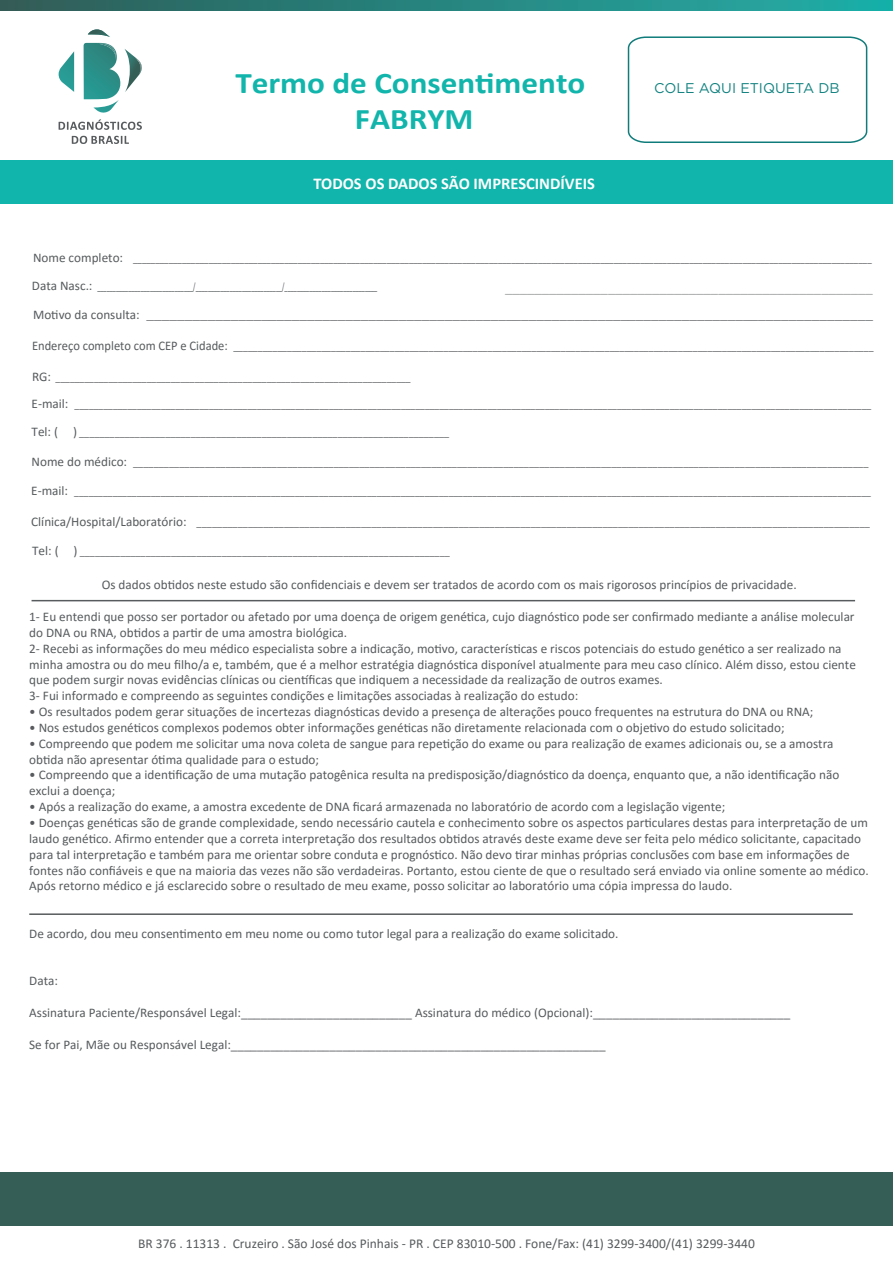
<style>
.page{position:relative;width:893px;height:1263px;background:#fff}
.page>*{position:absolute;margin:0;border:0;box-sizing:border-box;transform-origin:0 0}
.t1{font:700 30px/36px "Calibri";color:#12b5ab;text-align:center;scale:1.1 1}
.t2{font:700 16.5px "Calibri";color:#fdfdfd}
.t3{font:14.1px "Gotham";color:#148381}
.t4{font:13.5px "Calibri";color:#575b5d}
.t5{font:13.2px/15.9px "Calibri";color:#575b5d}
.t6{font:10.5px "Calibri";color:#575b5d}
.t7{font:10.5px "Calibri";color:#575b5d;scale:.92 1}
.t8{font:10.5px "Calibri";color:#575b5d;scale:.85 1}
.t9{font:10.5px "Calibri";color:#575b5d;scale:.93 1}
.t10{font:10.5px "Calibri";color:#575b5d;scale:1.46 1}
.t11{font:10.5px "Calibri";color:#575b5d;scale:.59 1}
.t12{font:7.65px "Calibri";color:#575b5d;scale:1.95 1}
.s1{font-size:13.2px}
</style>
<div class="page">
<div style="left:0;top:161px;width:893px;height:43px;background:#12b5ab"></div>
<div style="left:0;top:1172px;width:893px;height:54px;background:#345e56"></div>
<svg style="left:0;top:0;width:893px;height:10px;background:#27857f"></svg>
<svg style="left:59px;top:119px;width:83px;height:25px"></svg>
<svg style="left:59px;top:29px;width:83px;height:84px"></svg>
<svg style="left:627px;top:36px;width:241px;height:107px"></svg>
<hr style="left:32px;top:600px;width:823px;height:1px;background:#575b5d">
<hr style="left:29px;top:913px;width:824px;height:2px;background:#575b5d">
<h1 class="t1" style="left:235px;top:64px;width:320px">Termo de Consentimento<br>FABRYM</h1>
<p class="t2" style="left:314px;top:171px;width:283px">TODOS OS DADOS SÃO IMPRESCINDÍVEIS</p>
<p class="t3" style="left:654px;top:79px;width:187px">COLE AQUI ETIQUETA DB</p>
<p class="t8" style="left:33px;top:252px;width:988px"><span class="s1">Nome completo:</span> ______________________________________________________________________________________________________________________________________________________________________</p>
<p class="t11" style="left:32px;top:279px;width:587px"><span class="s1">Data Nasc.:</span> _______________________________/____________________________/______________________________</p>
<p class="t12" style="left:505px;top:285px;width:190px">__________________________________________________</p>
<p class="t10" style="left:33px;top:308px;width:577px"><span class="s1">Motivo da consulta:</span> _______________________________________________________________________________________________</p>
<p class="t9" style="left:32px;top:339px;width:906px"><span class="s1">Endereço completo com CEP e Cidade:</span> ___________________________________________________________________________________________________________________________________</p>
<p class="t7" style="left:32px;top:371px;width:413px"><span class="s1">RG:</span> __________________________________________________________________________</p>
<p class="t7" style="left:32px;top:398px;width:914px"><span class="s1">E-mail:</span> ______________________________________________________________________________________________________________________________________________________________________</p>
<p class="t6" style="left:32px;top:426px;width:419px"><span class="s1">Tel: ( )</span> _________________________________________________________________________</p>
<p class="t6" style="left:32px;top:455px;width:838px"><span class="s1">Nome do médico:</span> _______________________________________________________________________________________________________________________________________________</p>
<p class="t7" style="left:31px;top:484px;width:914px"><span class="s1">E-mail:</span> ______________________________________________________________________________________________________________________________________________________________________</p>
<p class="t6" style="left:31px;top:515px;width:840px"><span class="s1">Clínica/Hospital/Laboratório:</span> ___________________________________________________________________________________________________________________________________</p>
<p class="t6" style="left:32px;top:544px;width:419px"><span class="s1">Tel: ( )</span> _________________________________________________________________________</p>
<p class="t5" style="left:102px;top:577px;width:696px">Os dados obtidos neste estudo são confidenciais e devem ser tratados de acordo com os mais rigorosos princípios de privacidade.</p>
<p class="t5" style="left:29px;top:608px;width:828px">1- Eu entendi que posso ser portador ou afetado por uma doença de origem genética, cujo diagnóstico pode ser confirmado mediante a análise molecular do DNA ou RNA, obtidos a partir de uma amostra biológica.<br>2- Recebi as informações do meu médico especialista sobre a indicação, motivo, características e riscos potenciais do estudo genético a ser realizado na minha amostra ou do meu filho/a e, também, que é a melhor estratégia diagnóstica disponível atualmente para meu caso clínico. Além disso, estou ciente que podem surgir novas evidências clínicas ou científicas que indiquem a necessidade da realização de outros exames.<br>3- Fui informado e compreendo as seguintes condições e limitações associadas à realização do estudo:</p>
<p class="t5" style="left:29px;top:703px;width:786px">• Os resultados podem gerar situações de incertezas diagnósticas devido a presença de alterações pouco frequentes na estrutura do DNA ou RNA;</p>
<p class="t5" style="left:29px;top:719px;width:757px">• Nos estudos genéticos complexos podemos obter informações genéticas não diretamente relacionada com o objetivo do estudo solicitado;</p>
<p class="t5" style="left:29px;top:735px;width:806px">• Compreendo que podem me solicitar uma nova coleta de sangue para repetição do exame ou para realização de exames adicionais ou, se a amostra obtida não apresentar ótima qualidade para o estudo;</p>
<p class="t5" style="left:29px;top:767px;width:812px">• Compreendo que a identificação de uma mutação patogênica resulta na predisposição/diagnóstico da doença, enquanto que, a não identificação não exclui a doença;</p>
<p class="t5" style="left:29px;top:798px;width:698px">• Após a realização do exame, a amostra excedente de DNA ficará armazenada no laboratório de acordo com a legislação vigente;</p>
<p class="t5" style="left:29px;top:814px;width:841px">• Doenças genéticas são de grande complexidade, sendo necessário cautela e conhecimento sobre os aspectos particulares destas para interpretação de um laudo genético. Afirmo entender que a correta interpretação dos resultados obtidos através deste exame deve ser feita pelo médico solicitante, capacitado para tal interpretação e também para me orientar sobre conduta e prognóstico. Não devo tirar minhas próprias conclusões com base em informações de fontes não confiáveis e que na maioria das vezes não são verdadeiras. Portanto, estou ciente de que o resultado será enviado via online somente ao médico.<br>Após retorno médico e já esclarecido sobre o resultado de meu exame, posso solicitar ao laboratório uma cópia impressa do laudo.</p>
<p class="t5" style="left:29px;top:925px;width:591px">De acordo, dou meu consentimento em meu nome ou como tutor legal para a realização do exame solicitado.</p>
<p class="t5" style="left:29px;top:973px;width:30px">Data:</p>
<p class="t5" style="left:29px;top:1004px;width:762px">Assinatura Paciente/Responsável Legal:__________________________ Assinatura do médico (Opcional):______________________________</p>
<p class="t5" style="left:29px;top:1036px;width:578px">Se for Pai, Mãe ou Responsável Legal:_________________________________________________________</p>
<p class="t4" style="left:138px;top:1234px;width:618px">BR 376 . 11313 . Cruzeiro . São José dos Pinhais - PR . CEP 83010-500 . Fone/Fax: (41) 3299-3400/(41) 3299-3440</p>
</div>
